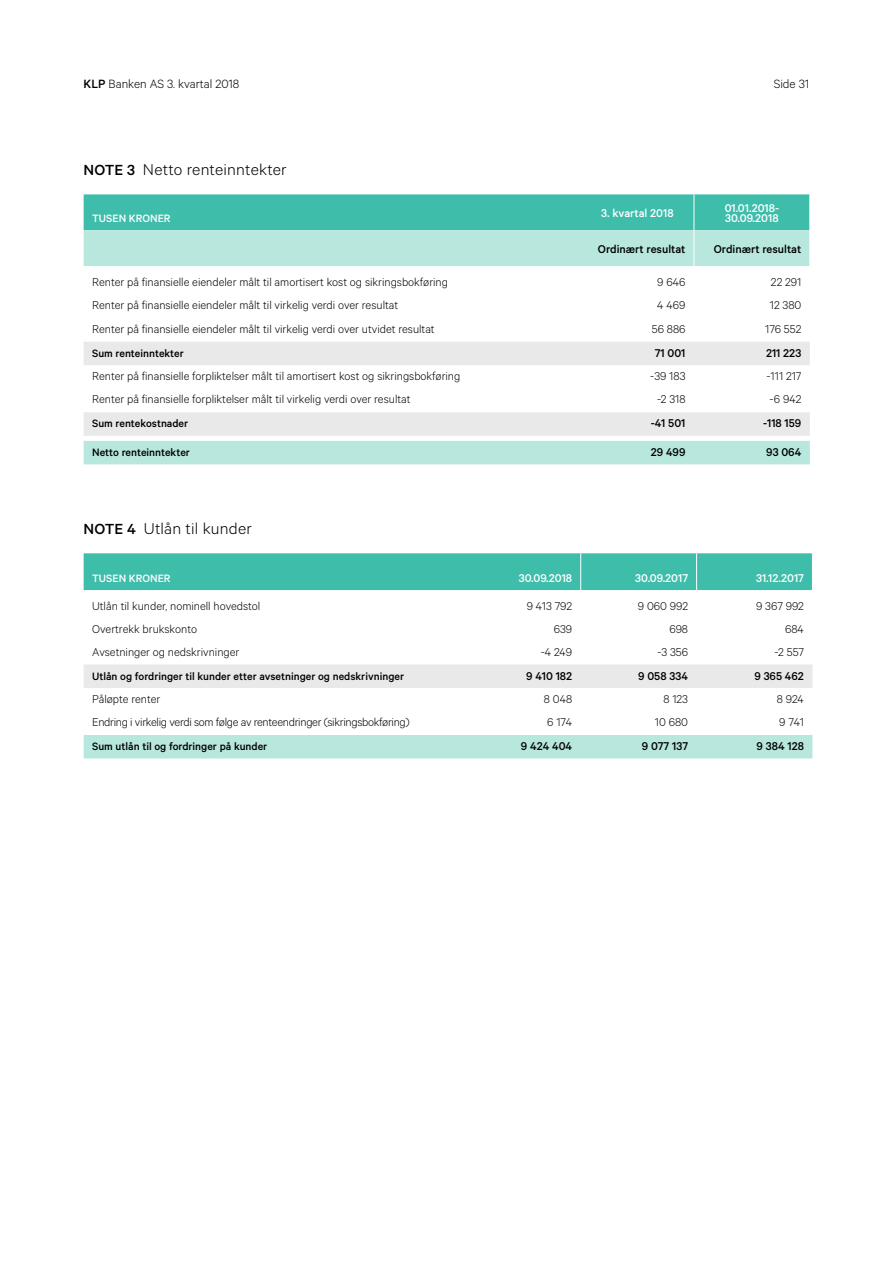
<style>
.page{position:relative;width:893px;height:1263px;background:#fff}
.page>*{position:absolute;margin:0;border:0;box-sizing:border-box;transform-origin:0 0}
.t1{font:300 17.55px "Calibre";letter-spacing:.01em;color:#000;scale:1.04 1}
.t2{font:300 13.5px "Calibre";color:#000}
.t3{font:300 12.75px "Calibre";color:#000}
.t4{font:500 12.75px "Calibre";color:#000}
.t5{font:500 12.75px/10.5px "Calibre";color:#fff}
.t6{font:300 12.75px "Calibre";letter-spacing:-.025em;color:#000}
.t7{font:500 12px "Calibre";color:#000}
.t8{font:500 12px "Calibre";color:#fff}
.s1{font-weight:500}
.s2{font-weight:500;font-size:16.5px}
</style>
<div class="page">
<svg style="left:84px;top:194px;width:726px;height:72px;background:#7bd2c4"></svg>
<div style="left:84px;top:342px;width:726px;height:23px;background:#e8e9e8"></div>
<svg style="left:84px;top:412px;width:726px;height:52px;background:#d4eae5"></svg>
<hr style="left:694px;top:194px;width:1px;height:36px;background:#fff">
<hr style="left:694px;top:230px;width:1px;height:36px;background:#fff">
<div style="left:84px;top:553px;width:728px;height:37px;background:#3ebdab"></div>
<div style="left:84px;top:664px;width:728px;height:24px;background:#e8e9e8"></div>
<div style="left:84px;top:735px;width:728px;height:23px;background:#b7e7dd"></div>
<hr style="left:580px;top:553px;width:1px;height:37px;background:#fff">
<hr style="left:696px;top:553px;width:1px;height:37px;background:#fff">
<p class="t2" style="left:84px;top:76px;width:157px"><span class="s1">KLP</span> Banken AS 3. kvartal 2018</p>
<p class="t2" style="left:774px;top:76px;width:37px">Side 31</p>
<h1 class="t1" style="left:84px;top:160px;width:197px"><span class="s2">NOTE 3</span> Netto renteinntekter</h1>
<p class="t8" style="left:92px;top:211px;width:80px">TUSEN KRONER</p>
<p class="t5" style="left:601px;top:208px;width:74px">3. kvartal 2018</p>
<p class="t5" style="left:725px;top:202px;width:56px">01.01.2018-<br>30.09.2018</p>
<p class="t4" style="left:598px;top:241px;width:89px">Ordinært resultat</p>
<p class="t4" style="left:714px;top:241px;width:89px">Ordinært resultat</p>
<p class="t3" style="left:92px;top:274px;width:357px">Renter på finansielle eiendeler målt til amortisert kost og sikringsbokføring</p>
<p class="t3" style="left:657px;top:274px;width:30px">9 646</p>
<p class="t3" style="left:771px;top:274px;width:32px">22 291</p>
<p class="t3" style="left:92px;top:298px;width:308px">Renter på finansielle eiendeler målt til virkelig verdi over resultat</p>
<p class="t3" style="left:657px;top:298px;width:30px">4 469</p>
<p class="t3" style="left:770px;top:298px;width:33px">12 380</p>
<p class="t3" style="left:92px;top:321px;width:344px">Renter på finansielle eiendeler målt til virkelig verdi over utvidet resultat</p>
<p class="t3" style="left:652px;top:321px;width:35px">56 886</p>
<p class="t3" style="left:765px;top:321px;width:38px">176 552</p>
<p class="t7" style="left:92px;top:346px;width:93px">Sum renteinntekter</p>
<p class="t4" style="left:655px;top:346px;width:32px">71 001</p>
<p class="t4" style="left:766px;top:346px;width:37px">211 223</p>
<p class="t3" style="left:92px;top:368px;width:370px">Renter på finansielle forpliktelser målt til amortisert kost og sikringsbokføring</p>
<p class="t3" style="left:650px;top:368px;width:37px">-39 183</p>
<p class="t3" style="left:766px;top:368px;width:36px">-111 217</p>
<p class="t3" style="left:92px;top:392px;width:320px">Renter på finansielle forpliktelser målt til virkelig verdi over resultat</p>
<p class="t3" style="left:657px;top:392px;width:30px">-2 318</p>
<p class="t3" style="left:769px;top:392px;width:33px">-6 942</p>
<p class="t7" style="left:92px;top:416px;width:98px">Sum rentekostnader</p>
<p class="t4" style="left:651px;top:415px;width:36px">-41 501</p>
<p class="t4" style="left:763px;top:415px;width:40px">-118 159</p>
<p class="t7" style="left:92px;top:446px;width:99px">Netto renteinntekter</p>
<p class="t4" style="left:651px;top:445px;width:36px">29 499</p>
<p class="t4" style="left:766px;top:445px;width:37px">93 064</p>
<h1 class="t1" style="left:84px;top:518px;width:163px"><span class="s2">NOTE 4</span> Utlån til kunder</h1>
<p class="t8" style="left:92px;top:571px;width:80px">TUSEN KRONER</p>
<p class="t5" style="left:519px;top:572px;width:55px">30.09.2018</p>
<p class="t5" style="left:635px;top:572px;width:54px">30.09.2017</p>
<p class="t5" style="left:756px;top:572px;width:49px">31.12.2017</p>
<p class="t3" style="left:92px;top:598px;width:170px">Utlån til kunder, nominell hovedstol</p>
<p class="t3" style="left:527px;top:598px;width:47px">9 413 792</p>
<p class="t3" style="left:638px;top:598px;width:52px">9 060 992</p>
<p class="t3" style="left:756px;top:598px;width:49px">9 367 992</p>
<p class="t3" style="left:92px;top:621px;width:106px">Overtrekk brukskonto</p>
<p class="t3" style="left:554px;top:621px;width:20px">639</p>
<p class="t3" style="left:669px;top:621px;width:20px">698</p>
<p class="t3" style="left:785px;top:621px;width:20px">684</p>
<p class="t3" style="left:92px;top:644px;width:149px">Avsetninger og nedskrivninger</p>
<p class="t3" style="left:541px;top:644px;width:33px">-4 249</p>
<p class="t3" style="left:657px;top:644px;width:32px">-3 356</p>
<p class="t3" style="left:774px;top:644px;width:31px">-2 557</p>
<p class="t7" style="left:92px;top:669px;width:313px">Utlån og fordringer til kunder etter avsetninger og nedskrivninger</p>
<p class="t4" style="left:526px;top:668px;width:48px">9 410 182</p>
<p class="t4" style="left:638px;top:668px;width:51px">9 058 334</p>
<p class="t4" style="left:754px;top:668px;width:51px">9 365 462</p>
<p class="t3" style="left:92px;top:691px;width:70px">Påløpte renter</p>
<p class="t3" style="left:544px;top:691px;width:30px">8 048</p>
<p class="t3" style="left:663px;top:691px;width:26px">8 123</p>
<p class="t3" style="left:777px;top:691px;width:29px">8 924</p>
<p class="t6" style="left:92px;top:715px;width:319px">Endring i virkelig verdi som følge av renteendringer (sikringsbokføring)</p>
<p class="t3" style="left:547px;top:715px;width:27px">6 174</p>
<p class="t3" style="left:655px;top:715px;width:35px">10 680</p>
<p class="t3" style="left:779px;top:715px;width:26px">9 741</p>
<p class="t7" style="left:92px;top:740px;width:177px">Sum utlån til og fordringer på kunder</p>
<p class="t4" style="left:521px;top:739px;width:53px">9 424 404</p>
<p class="t4" style="left:642px;top:739px;width:48px">9 077 137</p>
<p class="t4" style="left:756px;top:739px;width:49px">9 384 128</p>
</div>
